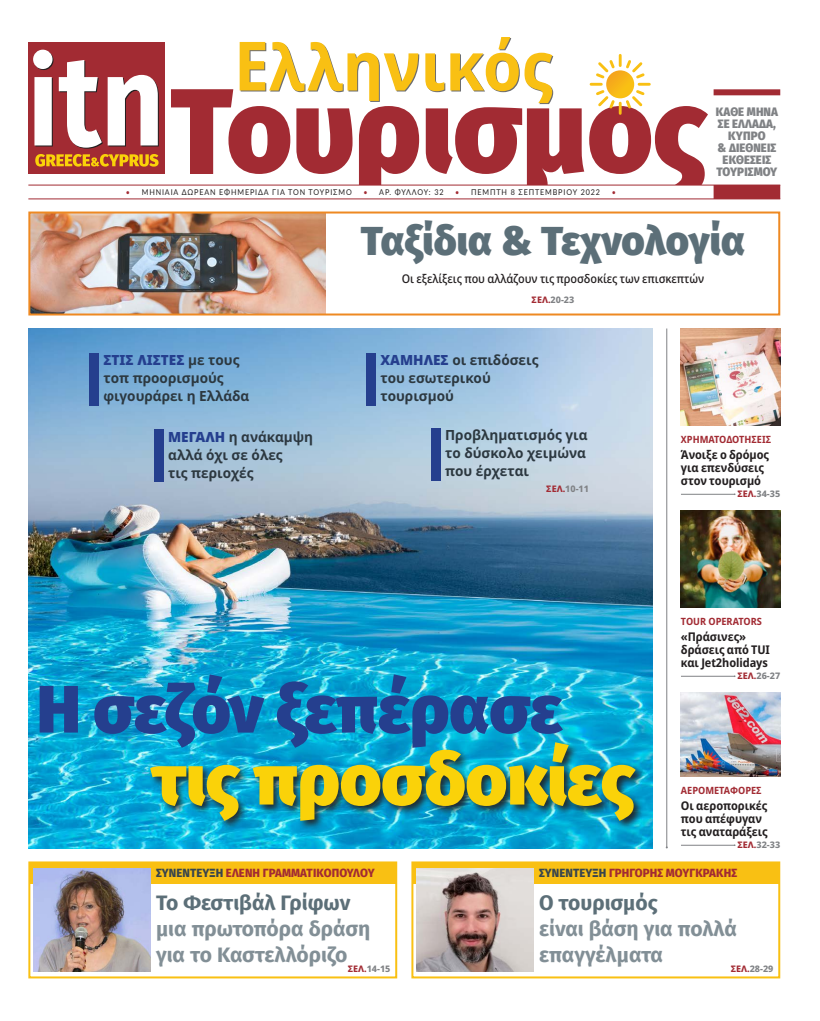
<style>
.page{position:relative;width:820px;height:1021px;background:#fff}
.page>*{position:absolute;margin:0;border:0;box-sizing:border-box;transform-origin:0 0}
._1_TITLOS_62{font:800 71.7px "Fira Sans";letter-spacing:-.005em;color:#fad209}
._1_TITLOS_62-2{font:800 67px "Fira Sans";letter-spacing:-.005em;color:#253f8e}
._1_KAPELO_MEGALO{font:900 40px "Fira Sans";color:#5c6f78}
._1_KAPELO_MEGALO-2{font:700 21px/26px "Fira Sans";color:#828f96}
.t1{font:700 14px/18px "Noto Sans";color:#2c3840}
._1_TITLAKI_PROTIS{font:700 semi-condensed 12px/13px "Noto Sans";letter-spacing:-.005em;color:#231f20}
._1_KAPELO_MEGALO-3{font:800 12px "Fira Sans";letter-spacing:.01em;color:#a22b33;scale:.95 1}
.t2{font:900 12px/12px "Fira Sans";letter-spacing:.01em;color:#808285;text-align:center;scale:.95 1}
._1_TITLAKI_PROTIS-2{font:500 semi-condensed 12px "Noto Sans";letter-spacing:-.005em;color:#231f20}
._1_KAPELO_STHLH{font:700 semi-condensed 10px "Noto Sans";color:#a22b33}
._1_SELIDODEIKTHS{font:800 9px "Noto Sans";color:#808285}
.t3{font:8px "Lato";letter-spacing:.12em;color:#231f20;scale:.9 1}
.t4{font:8px "Lato";letter-spacing:.1em;color:#231f20;scale:.9 1}
.t5{font:8px "Lato";color:#a22b33;scale:.9 1}
.s1{color:#a22b33}
.s2{font-weight:900;color:#253f8e}
.s3{color:#38454d}
.s4{color:#5c6f78}
</style>
<div class="page">
<img style="left:31px;top:214px;width:294px;height:98px">
<svg style="left:239px;top:42px;width:180px;height:47px"></svg>
<svg style="left:425px;top:37px;width:128px;height:52px"></svg>
<svg style="left:171px;top:89px;width:536px;height:95px"></svg>
<svg style="left:590px;top:55px;width:59px;height:58px"></svg>
<div style="left:28px;top:43px;width:136px;height:131px;background:#a22b33"></div>
<div style="left:34px;top:51px;width:19px;height:19px;background:#b0afaf;border-radius:50%"></div>
<div style="left:33px;top:50px;width:19px;height:19px;background:#fff;border-radius:50%"></div>
<svg style="left:34px;top:60px;width:125px;height:107px"></svg>
<hr style="left:28px;top:184px;width:752px;height:1px;background:#a22b33">
<div style="left:713px;top:89px;width:67px;height:6px;background:#a22b33"></div>
<hr style="left:28px;top:198px;width:752px;height:1px;background:#a22b33">
<div style="left:713px;top:185px;width:67px;height:14px;background:#a22b33"></div>
<img style="left:680px;top:510px;width:100px;height:97px">
<img style="left:680px;top:692px;width:100px;height:84px">
<img style="left:680px;top:328px;width:100px;height:97px">
<hr style="left:680px;top:676px;width:54px;height:1px;background:#808285">
<hr style="left:680px;top:845px;width:54px;height:1px;background:#808285">
<hr style="left:680px;top:494px;width:54px;height:1px;background:#808285">
<hr style="left:666px;top:328px;width:1px;height:519px;background:#808285">
<div style="left:28px;top:211px;width:752px;height:104px;border:2px solid #ee8922"></div>
<img style="left:28px;top:328px;width:624px;height:520px">
<div style="left:148px;top:740px;width:497px;height:90px;background:#231f20;opacity:.9"></div>
<div style="left:28px;top:861px;width:369px;height:117px;border:2px solid #f9c013"></div>
<div style="left:411px;top:861px;width:369px;height:117px;border:2px solid #f9c013"></div>
<div style="left:29px;top:862px;width:366px;height:22px;background:#f9c013"></div>
<div style="left:412px;top:862px;width:366px;height:22px;background:#f9c013"></div>
<img style="left:34px;top:868px;width:116px;height:103px">
<img style="left:416px;top:868px;width:117px;height:103px">
<div style="left:154px;top:430px;width:9px;height:52px;background:#253f8e"></div>
<div style="left:89px;top:353px;width:9px;height:52px;background:#253f8e"></div>
<div style="left:366px;top:353px;width:9px;height:52px;background:#253f8e"></div>
<div style="left:431px;top:428px;width:9px;height:52px;background:#253f8e"></div>
<p class="t3" style="left:126px;top:186px;width:252px"><span class="s1">•</span> ΜΗΝΙΑΊΑ ΔΩΡΕΑΝ ΕΦΗΜΕΡΙΔΑ ΓΙΑ ΤΟΝ ΤΟΥΡΙΣΜΟ</p>
<p class="t4" style="left:363px;top:186px;width:90px"><span class="s1">•</span> ΑΡ. ΦΥΛΛΟΥ: 32</p>
<p class="t3" style="left:455px;top:186px;width:162px"><span class="s1">•</span> ΠΕΜΠΤΗ 8 ΣΕΠΤΕΜΒΡΙΟΥ 2022</p>
<p class="t5" style="left:611px;top:186px;width:6px">•</p>
<p class="t2" style="left:715px;top:104px;width:67px">ΚΆΘΕ ΜΗΝΑ<br>ΣΕ ΕΛΛΆΔΑ,<br>ΚΎΠΡΟ<br>&amp; ΔΙΕΘΝΕΊΣ<br>ΕΚΘΈΣΕΙΣ<br>ΤΟΥΡΙΣΜΟΎ</p>
<p class="_1_KAPELO_MEGALO" style="left:361px;top:205px;width:385px">Ταξίδια &amp; Τεχνολογία</p>
<p class="_1_SELIDODEIKTHS" style="left:531px;top:293px;width:44px"><span class="s1">ΣΕΛ.</span>20-23</p>
<p class="_1_TITLAKI_PROTIS-2" style="left:401px;top:270px;width:304px">Οι εξελίξεις που αλλάζουν τις προσδοκίες των επισκεπτών</p>
<p class="t1" style="left:103px;top:351px;width:147px"><span class="s2">ΣΤΙΣ ΛΊΣΤΕΣ</span> με τους τοπ προορισμούς φιγουράρει η Ελλάδα</p>
<p class="t1" style="left:380px;top:351px;width:159px"><span class="s2">ΧΑΜΗΛΈΣ</span> οι επιδόσεις του εσωτερικού τουρισμού</p>
<p class="t1" style="left:445px;top:426px;width:144px;text-align:justify">Προβληματισμός για το δύσκολο χειμώνα που έρχεται</p>
<p class="_1_SELIDODEIKTHS" style="left:546px;top:482px;width:44px"><span class="s1">ΣΕΛ.</span>10-11</p>
<p class="t1" style="left:168px;top:428px;width:146px"><span class="s2">ΜΕΓΆΛΗ</span> η ανάκαμψη αλλά όχι σε όλες<br>τις περιοχές</p>
<p class="_1_KAPELO_STHLH" style="left:680px;top:432px;width:92px">ΧΡΗΜΑΤΟΔΟΤΗΣΕΙΣ</p>
<p class="_1_TITLAKI_PROTIS" style="left:680px;top:448px;width:89px">Άνοιξε ο δρόμος για επενδύσεις στον τουρισμό</p>
<p class="_1_SELIDODEIKTHS" style="left:737px;top:487px;width:44px"><span class="s1">ΣΕΛ.</span>34-35</p>
<p class="_1_TITLOS_62-2" style="left:37px;top:649px;width:527px">Η σεζόν ξεπέρασε</p>
<p class="_1_TITLOS_62" style="left:150px;top:715px;width:486px">τις προσδοκίες</p>
<p class="_1_KAPELO_STHLH" style="left:680px;top:614px;width:82px">TOUR OPERATORS</p>
<p class="_1_TITLAKI_PROTIS" style="left:680px;top:630px;width:90px">«Πράσινες» δράσεις από TUI και Jet2holidays</p>
<p class="_1_SELIDODEIKTHS" style="left:737px;top:669px;width:44px"><span class="s1">ΣΕΛ.</span>26-27</p>
<p class="_1_KAPELO_STHLH" style="left:680px;top:783px;width:82px">ΑΕΡΟΜΕΤΑΦΟΡΕΣ</p>
<p class="_1_TITLAKI_PROTIS" style="left:680px;top:799px;width:88px">Οι αεροπορικές που απέφυγαν τις αναταράξεις</p>
<p class="_1_SELIDODEIKTHS" style="left:737px;top:838px;width:44px"><span class="s1">ΣΕΛ.</span>32-33</p>
<p class="_1_KAPELO_MEGALO-3" style="left:156px;top:862px;width:231px"><span class="s3">ΣΥΝΕΝΤΕΥΞΗ</span> ΕΛΕΝΗ ΓΡΑΜΜΑΤΙΚΟΠΟΥΛΟΥ</p>
<p class="_1_KAPELO_MEGALO-3" style="left:539px;top:862px;width:210px"><span class="s3">ΣΥΝΕΝΤΕΥΞΗ</span> ΓΡΗΓΟΡΗΣ ΜΟΥΓΚΡΑΚΗΣ</p>
<p class="_1_KAPELO_MEGALO-2" style="left:156px;top:888px;width:216px"><span class="s4">Το Φεστιβάλ Γρίφων </span>μια πρωτοπόρα δράση για το Καστελλόριζο</p>
<p class="_1_KAPELO_MEGALO-2" style="left:539px;top:888px;width:199px"><span class="s4">Ο τουρισμός<br></span>είναι βάση για πολλά επαγγέλματα</p>
<p class="_1_SELIDODEIKTHS" style="left:347px;top:962px;width:44px"><span class="s1">ΣΕΛ.</span>14-15</p>
<p class="_1_SELIDODEIKTHS" style="left:730px;top:962px;width:44px"><span class="s1">ΣΕΛ.</span>28-29</p>
</div>
